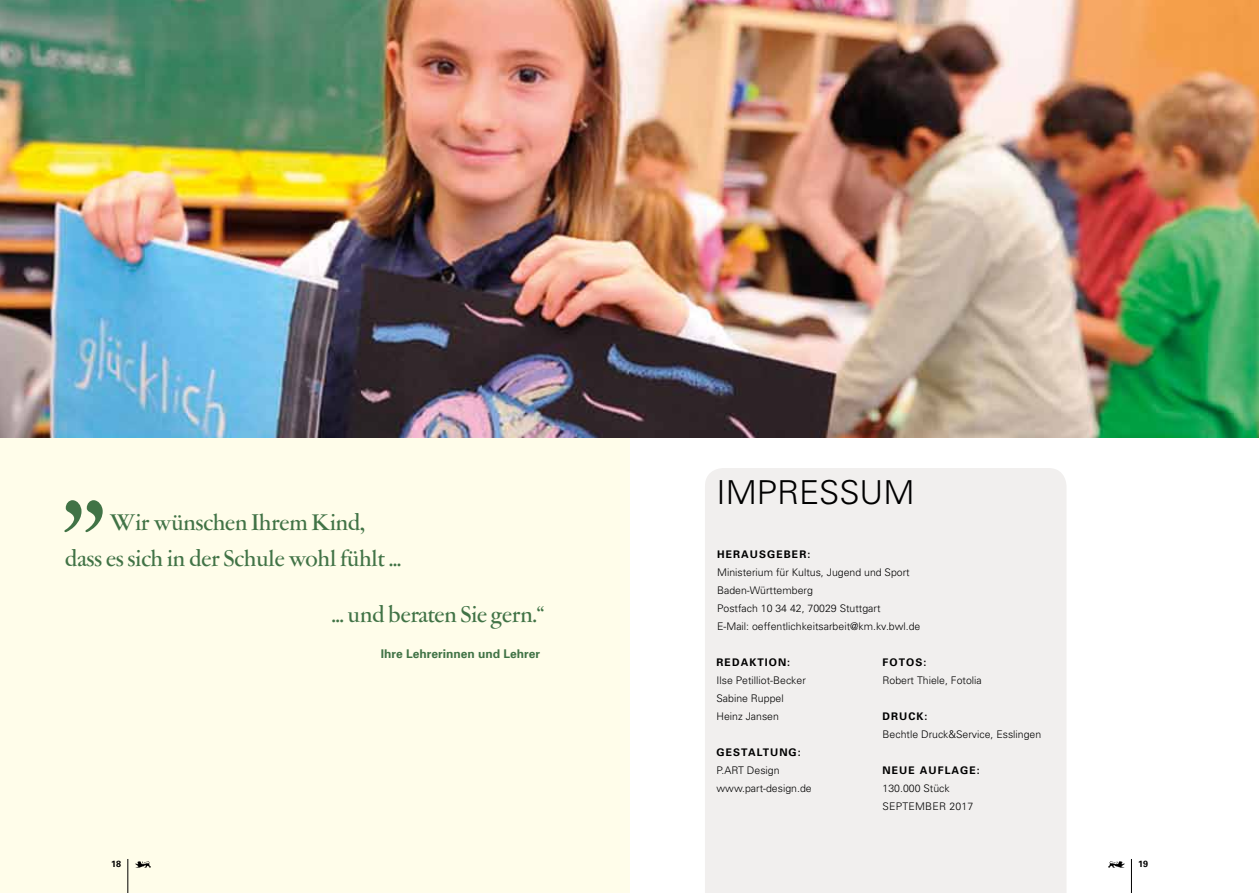
<style>
.page{position:relative;width:1259px;height:893px;background:#fff}
.page>*{position:absolute;margin:0;border:0;box-sizing:border-box;transform-origin:0 0}
.t1{font:500 150px "Garamont Amst SH";color:#417346}
.t2{font:300 33px "Univers";color:#000}
.t3{font:500 25.5px/36px "Garamont Amst SH";letter-spacing:.005em;color:#417346;text-align:center}
.t4{font:700 12px "Univers";color:#417346}
.t5{font:300 10.5px/18px "Univers";color:#000}
.t6{font:700 10.5px "Univers";letter-spacing:.1em;color:#000}
.t7{font:300 10.5px/18px "Univers";letter-spacing:.02em;color:#000}
.t8{font:700 9px "Univers";color:#000}
</style>
<div class="page">
<div style="left:0;top:0;width:629px;height:893px;background:#fffdea"></div>
<hr style="left:128px;top:859px;width:1px;height:34px;background:#000">
<img style="left:135px;top:861px;width:15px;height:7px">
<div style="left:705px;top:468px;width:361px;height:425px;background:#f1efee"></div>
<hr style="left:1131px;top:859px;width:1px;height:34px;background:#000">
<img style="left:1108px;top:861px;width:16px;height:7px">
<img style="left:0;top:0;width:1259px;height:438px">
<h1 class="t1" style="left:61px;top:398px;width:47px">„</h1>
<h3 class="t3" style="left:65px;top:505px;width:337px">Wir wünschen Ihrem Kind,<br>dass es sich in der Schule wohl fühlt ...</h3>
<h3 class="t3" style="left:332px;top:598px;width:214px">... und beraten Sie gern.“</h3>
<p class="t8" style="left:111px;top:858px;width:12px">18</p>
<p class="t4" style="left:381px;top:646px;width:161px">IHRE LEHRERINNEN UND LEHRER</p>
<h2 class="t2" style="left:716px;top:472px;width:199px">Impressum</h2>
<p class="t6" style="left:717px;top:548px;width:95px">HERAUSGEBER:</p>
<p class="t5" style="left:717px;top:563px;width:205px">M inisterium für Kultus, Jugend und Sport Baden-Württemberg<br>Postfach 10 34 42, 70029 Stuttgart<br>E-Mail: oeffentlichkeitsarbeit@km.kv.bwl.de</p>
<p class="t6" style="left:882px;top:656px;width:45px">FOTOS:</p>
<p class="t5" style="left:882px;top:671px;width:101px">Robert Thiele, Fotolia</p>
<p class="t6" style="left:882px;top:710px;width:46px">DRUCK:</p>
<p class="t5" style="left:882px;top:725px;width:160px">Bechtle Druck&amp;Service, Esslingen</p>
<p class="t6" style="left:882px;top:764px;width:99px">NEUE AUFLAGE:</p>
<p class="t7" style="left:882px;top:779px;width:92px">130.000 Stück<br>September 2017</p>
<p class="t6" style="left:716px;top:656px;width:75px">REDAKTION:</p>
<p class="t5" style="left:716px;top:671px;width:91px">Ilse Petilliot-Becker<br>Sabine Ruppel<br>Heinz Jansen</p>
<p class="t6" style="left:716px;top:746px;width:86px">GESTALTUNG :</p>
<p class="t5" style="left:716px;top:761px;width:97px">P.ART Design www.part-design.de</p>
<p class="t8" style="left:1138px;top:858px;width:12px">19</p>
</div>
